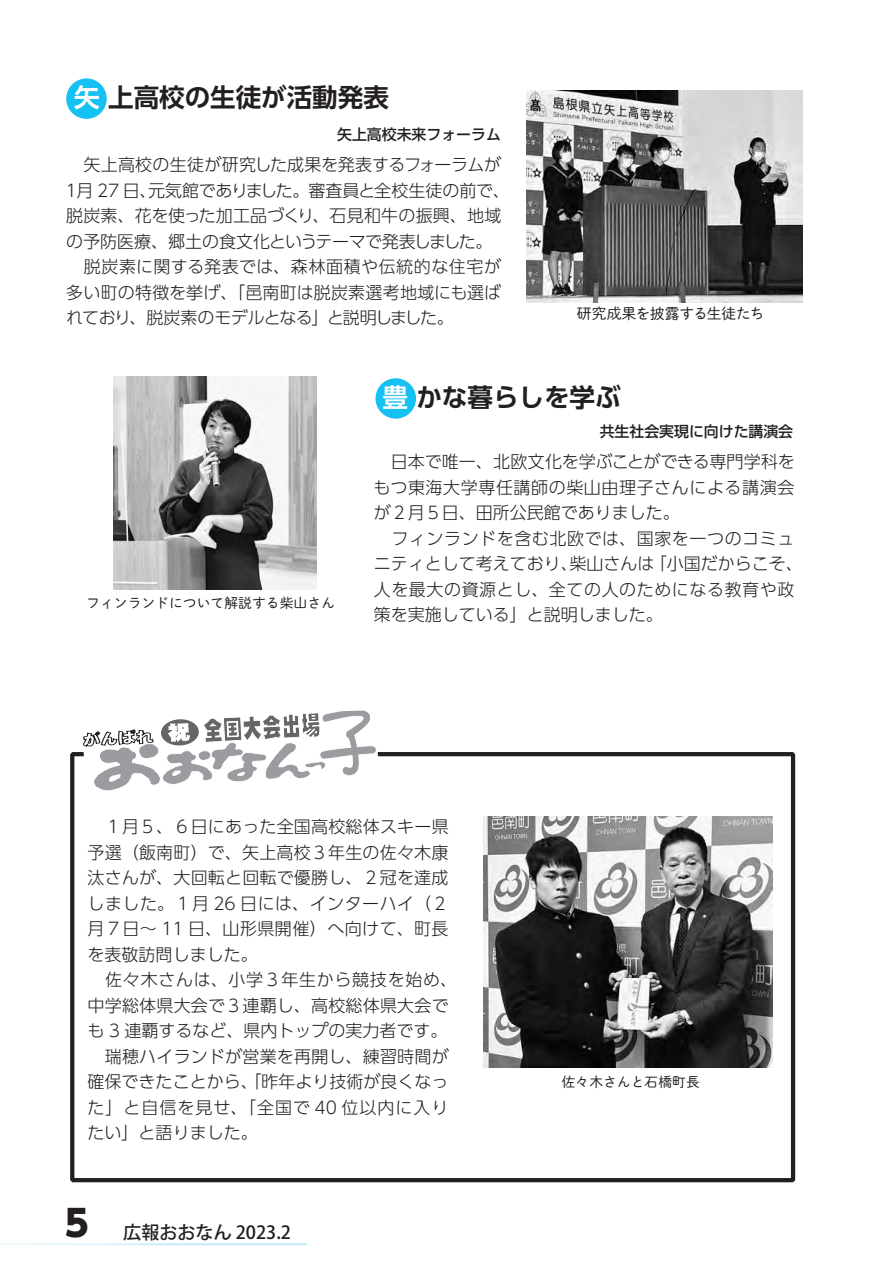
<style>
.page{position:relative;width:893px;height:1263px;background:#fff}
.page>*{position:absolute;margin:0;border:0;box-sizing:border-box;transform-origin:0 0}
.t1{font:800 36.15px "UD Shin Go Pro";color:#231f20}
.t2{font:700 25.5px "UD Shin Go Pro De";color:#231f20}
.t3{font:500 18px "Koz Go Pro";color:#231f20}
.t4{font:300 16.95px/25.5px "UD Shin Go Pro";letter-spacing:.01em;color:#231f20}
.t5{font:300 16.95px/25.5px "UD Shin Go Pro";letter-spacing:.035em;color:#231f20}
.t6{font:500 14.85px "UD Shin Go Pro";color:#231f20}
.t7{font:14.85px "P Shuei M Go Std N L";letter-spacing:-.015em;color:#231f20}
.t8{font:13.8px "P Shuei M Go Std N L";color:#231f20}
.s1{color:#fff}
</style>
<div class="page">
<div style="left:70px;top:752px;width:725px;height:430px;border:4px solid #231f20"></div>
<svg style="left:81px;top:710px;width:299px;height:81px"></svg>
<img style="left:483px;top:816px;width:290px;height:251px">
<div style="left:66px;top:78px;width:41px;height:41px;background:#15c0f2;border-radius:50%"></div>
<img style="left:113px;top:376px;width:204px;height:213px">
<div style="left:375px;top:378px;width:41px;height:41px;background:#15c0f2;border-radius:50%"></div>
<img style="left:526px;top:91px;width:276px;height:212px">
<h2 class="t2" style="left:74px;top:77px;width:316px"><span class="s1">矢</span>上高校の生徒が活動発表</h2>
<p class="t6" style="left:337px;top:122px;width:165px">矢上高校未来フォーラム</p>
<p class="t4" style="left:148px;top:151px;width:363px;text-indent:-82px">　矢上高校の生徒が研究した成果を発表するフォーラムが元気館でありました。審査員と全校生徒の前で、</p>
<p class="t4" style="left:77px;top:177px;width:82px">月 27 日、</p>
<p class="t4" style="left:63px;top:177px;width:440px">１<br>脱炭素、花を使った加工品づくり、石見和牛の振興、地域の予防医療、郷土の食文化というテーマで発表しました。　脱炭素に関する発表では、森林面積や伝統的な住宅が多い町の特徴を挙げ、「邑南町は脱炭素選考地域にも選ばれており、脱炭素のモデルとなる」と説明しました。</p>
<p class="t7" style="left:577px;top:303px;width:189px">研究成果を披露する生徒たち</p>
<p class="t8" style="left:86px;top:592px;width:250px">フィンランドについて解説する柴山さん</p>
<h2 class="t2" style="left:382px;top:377px;width:240px"><span class="s1">豊</span>かな暮らしを学ぶ</h2>
<p class="t6" style="left:600px;top:419px;width:195px">共生社会実現に向けた講演会</p>
<p class="t4" style="left:373px;top:448px;width:423px;text-align:justify">　日本で唯一、北欧文化を学ぶことができる専門学科をもつ東海大学専任講師の柴山由理子さんによる講演会が２月５日、田所公民館でありました。</p>
<p class="t5" style="left:650px;top:525px;width:155px;text-indent:-258px">フィンランドを含む北欧では、国家を一つのコミュ「小国だからこそ、</p>
<p class="t4" style="left:374px;top:550px;width:422px">ニティとして考えており、<br>人を最大の資源とし、全ての人のためになる教育や政策を実施している」と説明しました。</p>
<p class="t4" style="left:569px;top:550px;width:87px">柴山さんは</p>
<p class="t4" style="left:88px;top:813px;width:371px">　１月５、６日にあった全国高校総体スキー県予選（飯南町）で、矢上高校３年生の佐々木康汰さんが、大回転と回転で優勝し、２冠を達成しました。１月 26 日には、インターハイ)２月７日～ 11 日、山形県開催）へ向けて、町長を表敬訪問しました。<br>　佐々木さんは、小学３年生から競技を始め、中学総体県大会で３連覇し、高校総体県大会でも 3 連覇するなど、県内トップの実力者です。　瑞穂ハイランドが営業を再開し、練習時間が確保できたことから、「昨年より技術が良くなった」と自信を見せ、「全国で 40 位以内に入りたい」と語りました。</p>
<h1 class="t1" style="left:65px;top:1194px;width:25px">5</h1>
<p class="t3" style="left:123px;top:1220px;width:169px">広報おおなん 2023.2</p>
<p class="t8" style="left:562px;top:1072px;width:140px">佐々木さんと石橋町長</p>
</div>
